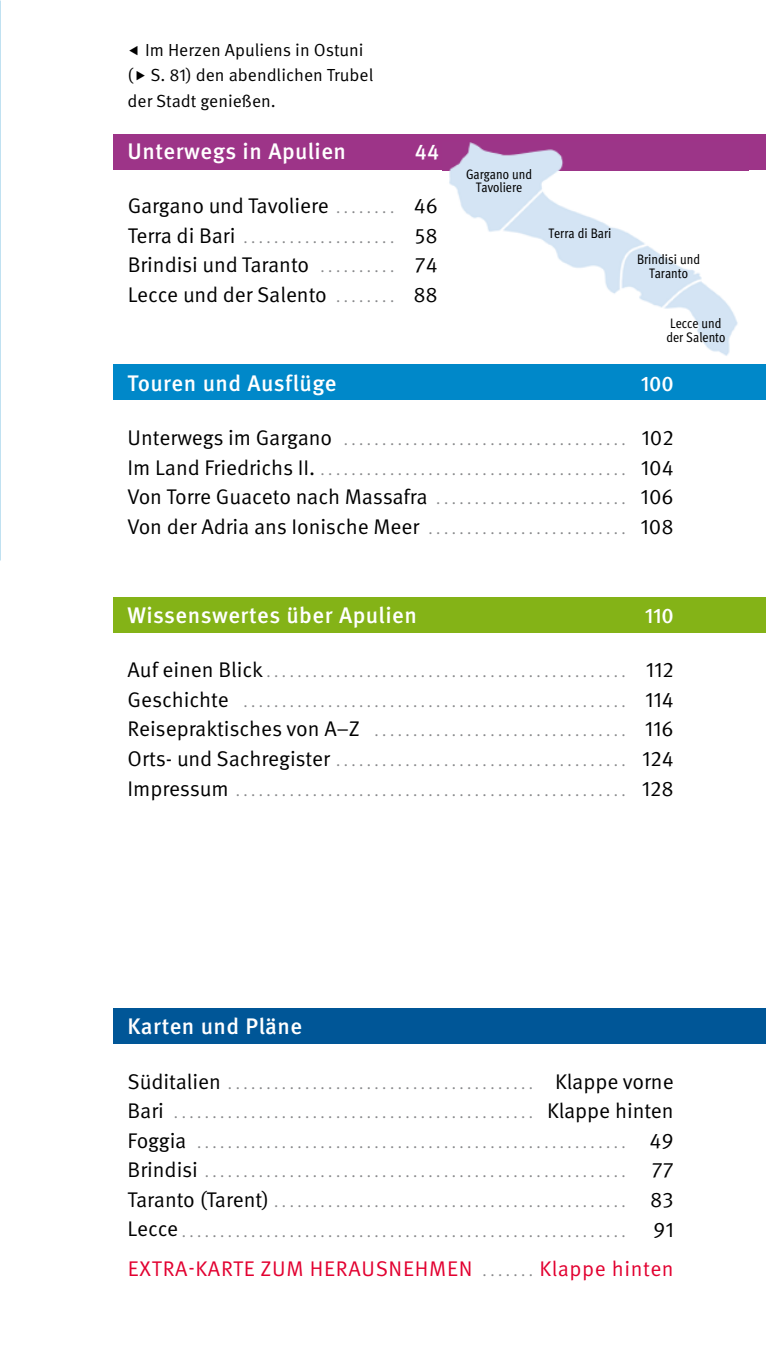
<style>
.page{position:relative;width:766px;height:1347px;background:#fff}
.page>*{position:absolute;margin:0;border:0;box-sizing:border-box;transform-origin:0 0}
.t1{font:500 22.5px "Meta Pro";letter-spacing:.02em;color:#fff}
.t2{font:21.25px/29.5px "Meta Pro Norm";letter-spacing:-.005em;color:#000}
.t3{font:21.25px/39.5px "Meta Pro Norm";letter-spacing:.035em;color:#e20030;text-align:right}
.t4{font:500 21.25px "Meta Pro";color:#fff}
.t5{font:17.5px/25.5px "Meta Pro Norm";color:#000}
.t6{font:15px/29.5px "Meta Pro Norm";color:#87888a;text-align:justify}
.t7{font:13.75px/13.8px "Meta Cond Pro";color:#000;text-align:center}
.s1{font-size:15px;color:#87888a}
.s2{font-size:21.25px;color:#000}
.s3{color:#000}
</style>
<div class="page">
<div style="left:113px;top:135px;width:652px;height:35px;background:#9d3488"></div>
<div style="left:113px;top:1008px;width:652px;height:36px;background:#005697"></div>
<div style="left:113px;top:597px;width:652px;height:35px;background:#84b317"></div>
<div style="left:114px;top:365px;width:651px;height:35px;background:#0088c9"></div>
<img style="left:442px;top:143px;width:306px;height:213px">
<p class="t5" style="left:128px;top:36px;width:247px;text-indent:17px">Im Herzen Apuliens in Ostuni ( S. 81) den abendlichen Trubel der Stadt genießen.</p>
<h1 class="t1" style="left:128px;top:133px;width:220px">Unterwegs in Apulien</h1>
<h2 class="t4" style="left:415px;top:135px;width:26px">44</h2>
<h2 class="t2" style="left:128px;top:190px;width:311px">Gargano und Tavoliere <span class="s1">. . . . . . . .</span> 46</h2>
<p class="t6" style="left:128px;top:222px;width:311px"><span class="s2">Terra di Bari</span> . . . . . . . . . . . . . . . . . . . . <span class="s2">58</span></p>
<h2 class="t2" style="left:128px;top:249px;width:311px">Brindisi und Taranto <span class="s1">. . . . . . . . . .</span> 74<br>Lecce und der Salento <span class="s1">. . . . . . . .</span> 88</h2>
<p class="t7" style="left:466px;top:167px;width:67px">Gargano und<br>Tavoliere</p>
<p class="t7" style="left:548px;top:227px;width:64px">Terra di Bari</p>
<p class="t7" style="left:636px;top:252px;width:65px">Brindisi und<br>Taranto</p>
<p class="t7" style="left:666px;top:316px;width:61px;text-align:left">Lecce und der Salento</p>
<h1 class="t1" style="left:128px;top:365px;width:210px">Touren und Ausflüge</h1>
<h2 class="t4" style="left:640px;top:367px;width:35px">100</h2>
<p class="t6" style="left:128px;top:424px;width:547px"><span class="s2">Unterwegs im Gargano</span> . . . . . . . . . . . . . . . . . . . . . . . . . . . . . . . . . . . . . <span class="s2">102<br>Im Land Friedrichs II.</span> . . . . . . . . . . . . . . . . . . . . . . . . . . . . . . . . . . . . . . . . <span class="s2">104</span></p>
<h2 class="t2" style="left:128px;top:481px;width:547px">Von Torre Guaceto nach Massafra <span class="s1">. . . . . . . . . . . . . . . . . . . . . . . . .</span> 106<br>Von der Adria ans Ionische Meer <span class="s1">. . . . . . . . . . . . . . . . . . . . . . . . . .</span> 108</h2>
<h1 class="t1" style="left:128px;top:597px;width:291px">Wissenswertes über Apulien</h1>
<h2 class="t4" style="left:644px;top:599px;width:31px">110</h2>
<p class="t6" style="left:128px;top:656px;width:547px"><span class="s2">Auf einen Blick</span> . . . . . . . . . . . . . . . . . . . . . . . . . . . . . . . . . . . . . . . . . . . . . . . <span class="s2">112<br>Geschichte</span> . . . . . . . . . . . . . . . . . . . . . . . . . . . . . . . . . . . . . . . . . . . . . . . . . . <span class="s2">114<br>Reisepraktisches von A–Z</span> . . . . . . . . . . . . . . . . . . . . . . . . . . . . . . . . . <span class="s2">116<br>Orts- und Sachregister</span> . . . . . . . . . . . . . . . . . . . . . . . . . . . . . . . . . . . . . . <span class="s2">124<br>Impressum</span> . . . . . . . . . . . . . . . . . . . . . . . . . . . . . . . . . . . . . . . . . . . . . . . . . . . <span class="s2">128</span></p>
<h1 class="t1" style="left:128px;top:1008px;width:176px">Karten und Pläne</h1>
<p class="t6" style="left:128px;top:1067px;width:547px"><span class="s2">Süditalien</span> . . . . . . . . . . . . . . . . . . . . . . . . . . . . . . . . . . . . . . . . <span class="s2">Klappe vorne Bari</span> . . . . . . . . . . . . . . . . . . . . . . . . . . . . . . . . . . . . . . . . . . . . . . . <span class="s2">Klappe hinten Foggia</span> . . . . . . . . . . . . . . . . . . . . . . . . . . . . . . . . . . . . . . . . . . . . . . . . . . . . . . . . <span class="s2">49<br>Brindisi</span> . . . . . . . . . . . . . . . . . . . . . . . . . . . . . . . . . . . . . . . . . . . . . . . . . . . . . . . <span class="s2">77<br>Taranto (Tarent)</span> . . . . . . . . . . . . . . . . . . . . . . . . . . . . . . . . . . . . . . . . . . . . . . <span class="s2">83<br>Lecce</span> . . . . . . . . . . . . . . . . . . . . . . . . . . . . . . . . . . . . . . . . . . . . . . . . . . . . . . . . . .</p>
<h2 class="t3" style="left:128px;top:1208px;width:547px"><span class="s3">91<br></span>EXTRA-KARTE ZUM HERAUSNEHMEN <span class="s1">. . . . . . .</span> Klappe hinten</h2>
</div>
